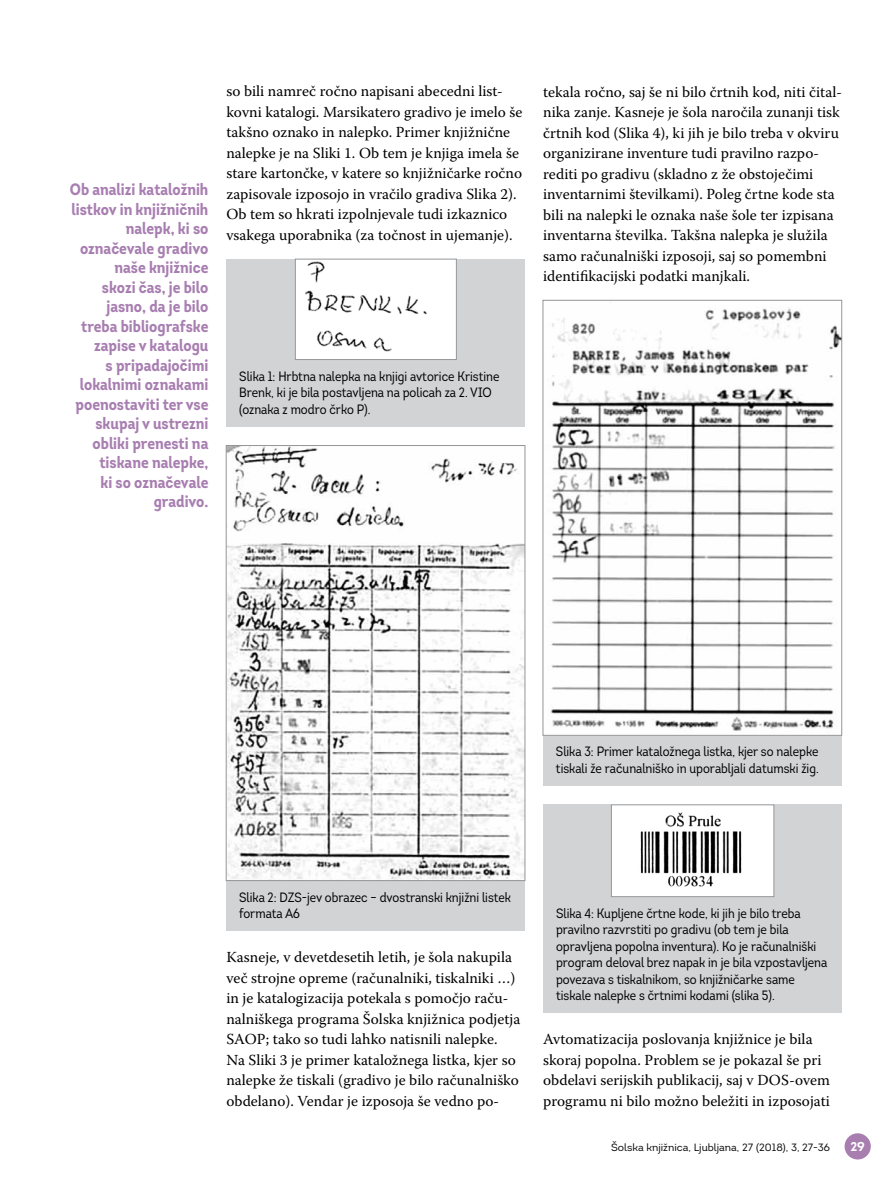
<style>
.page{position:relative;width:893px;height:1191px;background:#fff}
.page>*{position:absolute;margin:0;border:0;box-sizing:border-box;transform-origin:0 0}
.t1{font:700 16.5px/19.5px "Intro Cond";color:#a87eb1;text-align:right}
.t2{font:15.3px/20.5px "Warnock Pro";color:#000}
.t3{font:13.5px/16.5px "Intro Cond";color:#000}
.t4{font:700 12.75px "Intro";color:#fff}
.t5{font:10.5px "Intro";color:#000}
</style>
<div class="page">
<div style="left:845px;top:1133px;width:26px;height:26px;background:#a87eb1;border-radius:50%"></div>
<div style="left:227px;top:259px;width:298px;height:167px;background:#d1d3d4"></div>
<img style="left:297px;top:261px;width:158px;height:97px">
<div style="left:295px;top:259px;width:162px;height:101px;border:1px solid #939598"></div>
<div style="left:226px;top:445px;width:299px;height:486px;background:#d1d3d4"></div>
<img style="left:228px;top:447px;width:295px;height:432px">
<div style="left:226px;top:445px;width:299px;height:436px;border:1px solid #939598"></div>
<div style="left:543px;top:300px;width:299px;height:485px;background:#d1d3d4"></div>
<img style="left:545px;top:302px;width:295px;height:431px">
<div style="left:543px;top:300px;width:299px;height:435px;border:1px solid #939598"></div>
<div style="left:543px;top:804px;width:299px;height:209px;background:#d1d3d4"></div>
<img style="left:613px;top:806px;width:159px;height:89px">
<div style="left:611px;top:804px;width:163px;height:93px;border:1px solid #939598"></div>
<p class="t1" style="left:70px;top:179px;width:140px">Ob analizi kataložnih listkov in knjižničnih nalepk, ki so označevale gradivo naše knjižnice<br>skozi čas, je bilo jasno, da je bilo treba bibliografske zapise v katalogu<br>s pripadajočimi lokalnimi oznakami poenostaviti ter vse skupaj v ustrezni obliki prenesti na tiskane nalepke,<br>ki so označevale gradivo.</p>
<p class="t2" style="left:226px;top:81px;width:297px">so bili namreč ročno napisani abecedni list&shy;kovni katalogi. Marsikatero gradivo je imelo še takšno oznako in nalepko. Primer knjižnične nalepke je na Sliki 1. Ob tem je knjiga imela še stare kartončke, v katere so knjižničarke ročno zapisovale izposojo in vračilo gradiva Slika 2).<br>Ob tem so hkrati izpolnjevale tudi izkaznico vsakega uporabnika (za točnost in ujemanje).</p>
<p class="t3" style="left:239px;top:368px;width:262px">Slika 1: Hrbtna nalepka na knjigi avtorice Kristine<br>Brenk, ki je bila postavljena na policah za 2. VIO (oznaka z modro črko P).</p>
<p class="t2" style="left:543px;top:81px;width:300px">tekala ročno, saj še ni bilo črtnih kod, niti čital&shy;nika zanje. Kasneje je šola naročila zunanji tisk črtnih kod (Slika 4), ki jih je bilo treba v okviru organizirane inventure tudi pravilno razpo&shy;rediti po gradivu (skladno z že obstoječimi inventarnimi številkami). Poleg črtne kode sta bili na nalepki le oznaka naše šole ter izpisana inventarna številka. Takšna nalepka je služila samo računalniški izposoji, saj so pomembni identifikacijski podatki manjkali.</p>
<p class="t3" style="left:556px;top:743px;width:264px">Slika 3: Primer kataložnega listka, kjer so nalepke tiskali že računalniško in uporabljali datumski žig.</p>
<p class="t3" style="left:239px;top:888px;width:273px">Slika 2: DZS-jev obrazec – dvostranski knjižni listek formata A6</p>
<p class="t2" style="left:226px;top:946px;width:296px">Kasneje, v devetdesetih letih, je šola nakupila več strojne opreme (računalniki, tiskalniki …) in je katalogizacija potekala s pomočjo raču&shy;nalniškega programa Šolska knjižnica podjetja SAOP; tako so tudi lahko natisnili nalepke.<br>Na Sliki 3 je primer kataložnega listka, kjer so nalepke že tiskali (gradivo je bilo računalniško obdelano). Vendar je izposoja še vedno po-</p>
<p class="t3" style="left:556px;top:904px;width:273px">Slika 4: Kupljene črtne kode, ki jih je bilo treba pravilno razvrstiti po gradivu (ob tem je bila opravljena popolna inventura). Ko je računalniški program deloval brez napak in je bila vzpostavljena povezava s tiskalnikom, so knjižničarke same tiskale nalepke s črtnimi kodami (slika 5).</p>
<p class="t2" style="left:543px;top:1028px;width:288px">Avtomatizacija poslovanja knjižnice je bila skoraj popolna. Problem se je pokazal še pri obdelavi serijskih publikacij, saj v DOS-ovem programu ni bilo možno beležiti in izposojati</p>
<p class="t5" style="left:611px;top:1140px;width:220px">Šolska knjižnica, Ljubljana, 27 (2018), 3, 27-36</p>
<p class="t4" style="left:850px;top:1137px;width:16px">29</p>
</div>
